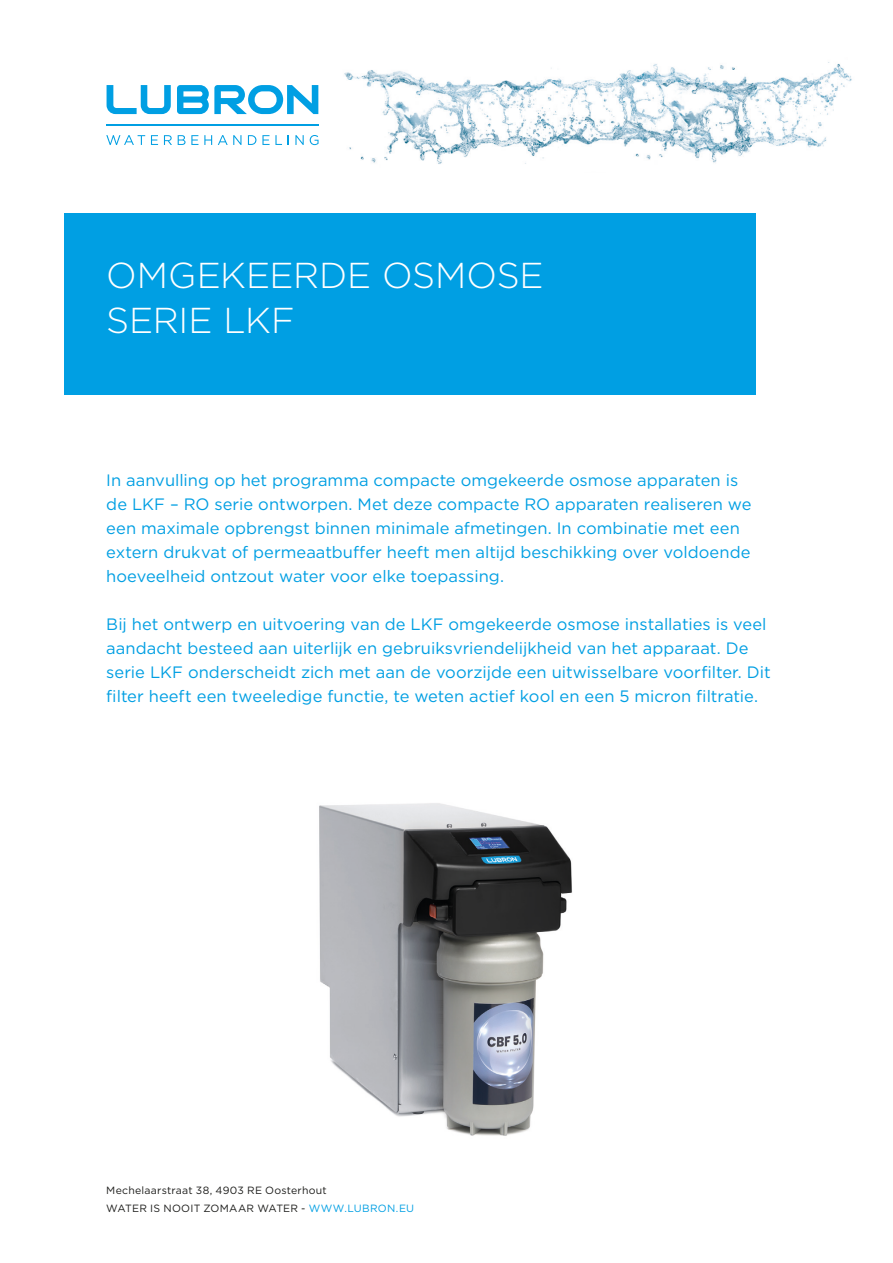
<style>
.page{position:relative;width:893px;height:1263px;background:#fff}
.page>*{position:absolute;margin:0;border:0;box-sizing:border-box;transform-origin:0 0}
.t1{font:300 36px/45px "Gotham";color:#fff}
.Introduction{font:16.5px/24px "Gotham";color:#009fe3}
.t2{font:10.5px/18px "Gotham";letter-spacing:.025em;color:#1d1d1b}
.s1{color:#009fe3}
</style>
<div class="page">
<svg style="left:107px;top:85px;width:64px;height:29px"></svg>
<svg style="left:177px;top:85px;width:141px;height:29px"></svg>
<svg style="left:106px;top:135px;width:39px;height:10px"></svg>
<svg style="left:151px;top:135px;width:7px;height:10px"></svg>
<svg style="left:164px;top:135px;width:8px;height:10px"></svg>
<svg style="left:178px;top:135px;width:20px;height:10px"></svg>
<svg style="left:204px;top:135px;width:8px;height:10px"></svg>
<svg style="left:218px;top:135px;width:23px;height:10px"></svg>
<svg style="left:248px;top:135px;width:8px;height:10px"></svg>
<svg style="left:262px;top:135px;width:20px;height:10px"></svg>
<svg style="left:295px;top:135px;width:9px;height:10px"></svg>
<svg style="left:310px;top:135px;width:9px;height:10px"></svg>
<hr style="left:107px;top:124px;width:212px;height:2px;background:#009fe3">
<img style="left:344px;top:62px;width:508px;height:102px">
<div style="left:64px;top:213px;width:691px;height:181px;background:#009fe3"></div>
<img style="left:319px;top:803px;width:253px;height:333px">
<p class="t1" style="left:106px;top:252px;width:439px">OMGEKEERDE OSMOSE<br>SERIE LKF</p>
<p class="Introduction" style="left:106px;top:468px;width:647px">In aanvulling op het programma compacte omgekeerde osmose apparaten is de LKF – RO serie ontworpen. Met deze compacte RO apparaten realiseren we een maximale opbrengst binnen minimale afmetingen. In combinatie met een extern drukvat of permeaatbuffer heeft men altijd beschikking over voldoende hoeveelheid ontzout water voor elke toepassing.</p>
<p class="Introduction" style="left:106px;top:612px;width:666px">Bij het ontwerp en uitvoering van de LKF omgekeerde osmose installaties is veel aandacht besteed aan uiterlijk en gebruiksvriendelijkheid van het apparaat. De serie LKF onderscheidt zich met aan de voorzijde een uitwisselbare voorfilter. Dit filter heeft een tweeledige functie, te weten actief kool en een 5 micron filtratie.</p>
<p class="t2" style="left:106px;top:1181px;width:309px">Mechelaarstraat 38, 4903 RE Oosterhout<br>WATER IS NOOIT ZOMAAR WATER - <span class="s1">WWW.LUBRON.EU</span></p>
</div>
